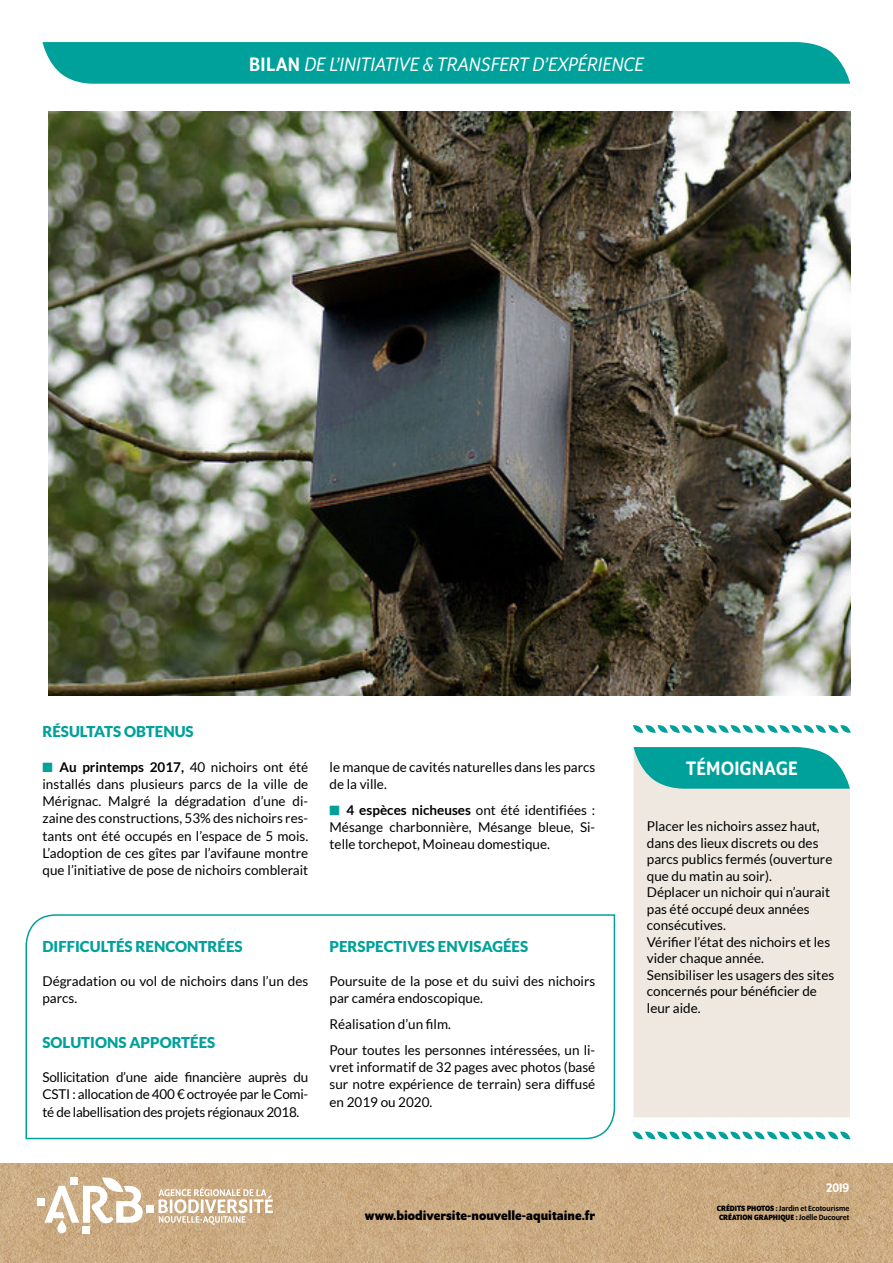
<style>
.page{position:relative;width:893px;height:1263px;background:#fff}
.page>*{position:absolute;margin:0;border:0;box-sizing:border-box;transform-origin:0 0}
.t1{font:italic 21px "Program OT";color:#fff}
.t2{font:500 21px "Program OT";letter-spacing:.02em;color:#fff}
.t3{font:900 15px "Lato";color:#00a19a}
.t4{font:13.5px/17.2px "Lato";color:#000}
.t5{font:700 13.5px "Program OT";color:#000}
.t6{font:500 13.5px "Program OT";color:#fff}
.t7{font:500 8.25px/9.9px "Program OT";color:#000}
.s1{font-weight:500;font-style:normal}
.s2{color:#00a19a}
.s3{font-weight:700}
</style>
<div class="page">
<img style="left:0;top:1163px;width:893px;height:100px">
<div style="left:83px;top:1226px;width:7px;height:7px;background:#fff"></div>
<div style="left:57px;top:1220px;width:9px;height:13px;background:#fff;border-radius:5px"></div>
<div style="left:37px;top:1198px;width:7px;height:7px;background:#fff"></div>
<div style="left:146px;top:1205px;width:7px;height:7px;background:#fff"></div>
<svg style="left:44px;top:1177px;width:99px;height:46px"></svg>
<svg style="left:159px;top:1187px;width:114px;height:38px"></svg>
<div style="left:634px;top:789px;width:216px;height:328px;background:#eee8e1"></div>
<svg style="left:25px;top:914px;width:591px;height:226px"></svg>
<img style="left:49px;top:112px;width:801px;height:583px">
<svg style="left:43px;top:42px;width:807px;height:42px;background:#09a49d"></svg>
<svg style="left:634px;top:747px;width:216px;height:42px;background:#1eaaa4"></svg>
<svg style="left:632px;top:1131px;width:218px;height:9px"></svg>
<svg style="left:633px;top:725px;width:218px;height:8px"></svg>
<h1 class="t1" style="left:249px;top:53px;width:396px"><span class="s1">BILAN</span> DE L’INITIATIVE &amp; TRANSFERT D’EXPÉRIENCE</h1>
<p class="t3" style="left:43px;top:723px;width:153px">RÉSULTATS OBTENUS</p>
<p class="t4" style="left:43px;top:758px;width:267px;text-align:justify"><span class="s2">■</span> <span class="s3">Au printemps 2017,</span> 40 nichoirs ont été installés dans plusieurs parcs de la ville de Mérignac. Malgré la dégradation d’une di&shy;zaine des constructions, 53% des nichoirs res&shy;tants ont été occupés en l’espace de 5 mois.<br>L’adoption de ces gîtes par l’avifaune montre que l’initiative de pose de nichoirs comblerait</p>
<p class="t4" style="left:330px;top:758px;width:267px">le manque de cavités naturelles dans les parcs de la ville.</p>
<p class="t4" style="left:330px;top:801px;width:267px;text-align:justify"><span class="s2">■</span> <span class="s3">4 espèces nicheuses</span> ont été identifiées :<br>Mésange charbonnière, Mésange bleue, Si&shy;telle torchepot, Moineau domestique.</p>
<p class="t3" style="left:43px;top:938px;width:202px">DIFFICULTÉS RENCONTRÉES</p>
<p class="t4" style="left:43px;top:972px;width:267px">Dégradation ou vol de nichoirs dans l’un des parcs.</p>
<p class="t3" style="left:43px;top:1034px;width:174px">SOLUTIONS APPORTÉES</p>
<p class="t4" style="left:43px;top:1068px;width:267px;text-align:justify">Sollicitation d’une aide financière auprès du CSTI : allocation de 400 € octroyée par le Comi&shy;té de labellisation des projets régionaux 2018.</p>
<p class="t3" style="left:330px;top:938px;width:200px">PERSPECTIVES ENVISAGÉES</p>
<p class="t4" style="left:330px;top:972px;width:267px">Poursuite de la pose et du suivi des nichoirs par caméra endoscopique.</p>
<p class="t4" style="left:330px;top:1011px;width:267px;line-height:25.8px">Réalisation d’un film.<br>Pour toutes les personnes intéressées, un li-</p>
<p class="t4" style="left:330px;top:1058px;width:267px;text-align:justify">vret informatif de 32 pages avec photos (basé sur notre expérience de terrain) sera diffusé en 2019 ou 2020.</p>
<p class="t5" style="left:365px;top:1208px;width:232px">www.biodiversite-nouvelle-aquitaine.fr</p>
<h1 class="t2" style="left:686px;top:757px;width:113px">TÉMOIGNAGE</h1>
<p class="t4" style="left:647px;top:818px;width:189px;line-height:16.5px">Placer les nichoirs assez haut, dans des lieux discrets ou des parcs publics fermés (ouverture que du matin au soir).<br>Déplacer un nichoir qui n’aurait pas été occupé deux années consécutives.<br>Vérifier l’état des nichoirs et les vider chaque année.<br>Sensibiliser les usagers des sites concernés pour bénéficier de leur aide.</p>
<p class="t6" style="left:827px;top:1180px;width:24px">2019</p>
<p class="t7" style="left:717px;top:1203px;width:134px"><span class="s3">CRÉDITS PHOTOS :</span> Jardin et Ecotourisme<br><span class="s3">CRÉATION GRAPHIQUE :</span> Joëlle Ducouret</p>
</div>
